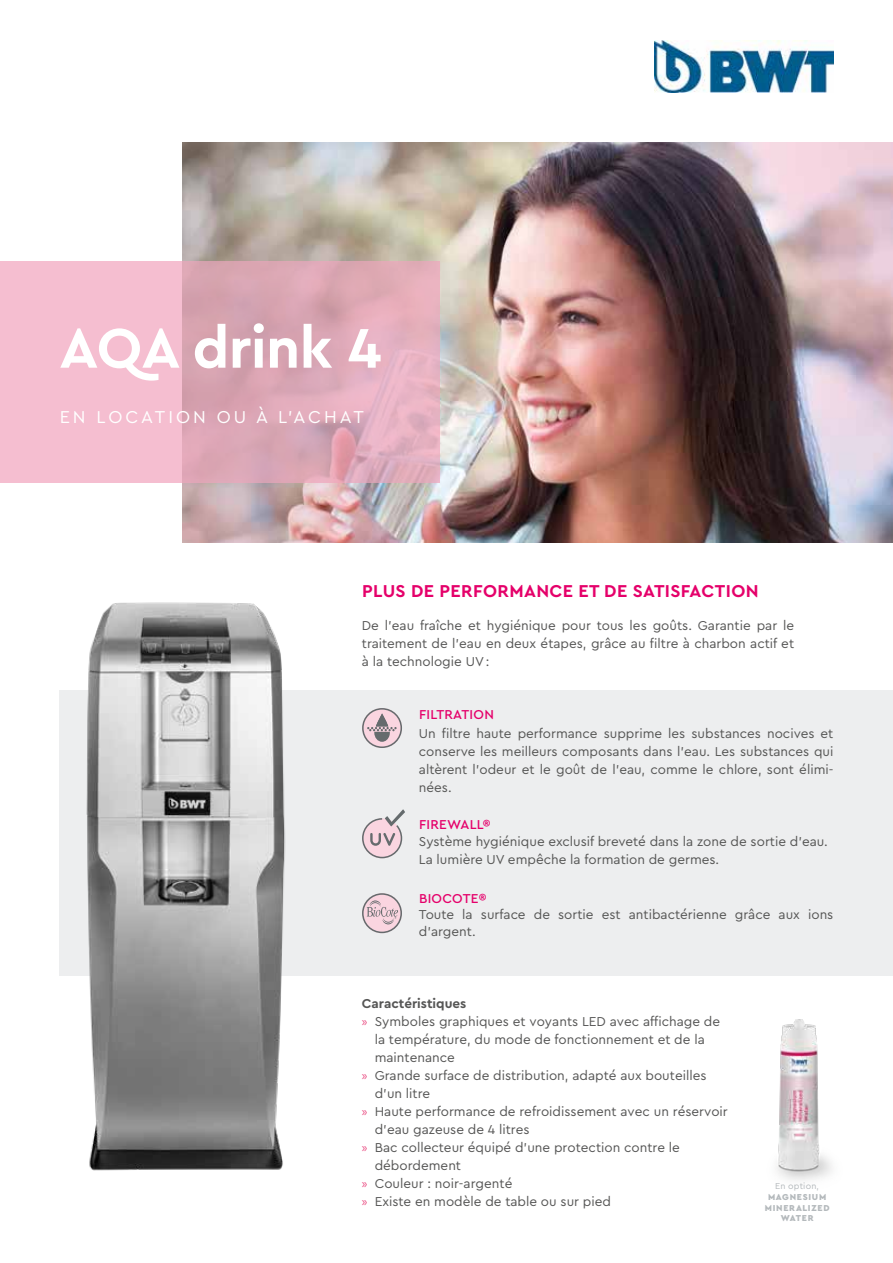
<style>
.page{position:relative;width:893px;height:1263px;background:#fff}
.page>*{position:absolute;margin:0;border:0;box-sizing:border-box;transform-origin:0 0}
.t1{font:700 58.5px "Cera PRO";letter-spacing:-.01em;color:#fff}
.t2{font:700 18px "Cera PRO";letter-spacing:.02em;color:#e5006a}
.t3{font:18px "Cera PRO";letter-spacing:.17em;color:#fff}
.t4{font:13.5px/18px "Cera PRO";color:#565655;text-align:justify}
.t5{font:500 13.5px "Cera PRO";letter-spacing:.02em;color:#e5006a}
.t6{font:700 13.5px "Cera PRO";color:#565655}
.t7{font:900 9px/10.8px "Cera PRO";letter-spacing:.08em;color:#b4b9bc;text-align:center}
.t8{font:9px "Cera PRO";letter-spacing:.02em;color:#b4b9bc}
.s1{font-family:"Myriad Pro";color:#ea5085}
</style>
<div class="page">
<img style="left:776px;top:1019px;width:56px;height:162px">
<img style="left:183px;top:143px;width:710px;height:399px">
<div style="left:60px;top:690px;width:833px;height:285px;background:#edeeef"></div>
<img style="left:60px;top:602px;width:245px;height:569px">
<svg style="left:362px;top:708px;width:40px;height:40px"></svg>
<div style="left:362px;top:708px;width:40px;height:40px;border:2px solid #656b6d;border-radius:50%"></div>
<svg style="left:367px;top:713px;width:30px;height:29px"></svg>
<svg style="left:362px;top:809px;width:43px;height:49px"></svg>
<svg style="left:362px;top:893px;width:40px;height:40px"></svg>
<svg style="left:367px;top:900px;width:31px;height:24px"></svg>
<div style="left:362px;top:893px;width:40px;height:40px;border:2px solid #656b6d;border-radius:50%"></div>
<svg style="left:0;top:261px;width:440px;height:222px;background:#e6b1c1"></svg>
<img style="left:655px;top:40px;width:178px;height:53px">
<h1 class="t1" style="left:60px;top:309px;width:323px">AQA drink 4</h1>
<h2 class="t3" style="left:60px;top:405px;width:306px">EN LOCATION OU À L’ACHAT</h2>
<h2 class="t2" style="left:362px;top:579px;width:398px">PLUS DE PERFORMANCE ET DE SATISFACTION</h2>
<p class="t4" style="left:362px;top:616px;width:434px">De l’eau fraîche et hygiénique pour tous les goûts. Garantie par le traitement de l’eau en deux étapes, grâce au filtre à charbon actif et à la technologie UV :</p>
<p class="t5" style="left:419px;top:706px;width:76px">FILTRATION</p>
<p class="t4" style="left:419px;top:724px;width:416px">Un filtre haute performance supprime les substances nocives et conserve les meilleurs composants dans l’eau. Les substances qui altèrent l’odeur et le goût de l’eau, comme le chlore, sont élimi&shy;nées.</p>
<p class="t5" style="left:419px;top:816px;width:73px">FIREWALL®</p>
<p class="t4" style="left:419px;top:832px;width:410px">Système hygiénique exclusif breveté dans la zone de sortie d’eau.<br>La lumière UV empêche la formation de germes.</p>
<p class="t5" style="left:419px;top:889px;width:69px">BIOCOTE®</p>
<p class="t4" style="left:419px;top:906px;width:416px;line-height:16.5px">Toute la surface de sortie est antibactérienne grâce aux ions d’argent.</p>
<p class="t6" style="left:362px;top:994px;width:106px">Caractéristiques</p>
<p class="t4" style="left:362px;top:1012px;width:360px"><span class="s1">»</span> Symboles graphiques et voyants LED avec affichage de</p>
<p class="t4" style="left:375px;top:1030px;width:332px">la température, du mode de fonctionnement et de la</p>
<p class="t4" style="left:375px;top:1048px;width:82px">maintenance</p>
<p class="t4" style="left:362px;top:1066px;width:346px"><span class="s1">»</span> Grande surface de distribution, adapté aux bouteilles</p>
<p class="t4" style="left:375px;top:1084px;width:57px">d’un litre</p>
<p class="t4" style="left:362px;top:1102px;width:367px"><span class="s1">»</span> Haute performance de refroidissement avec un réservoir</p>
<p class="t4" style="left:375px;top:1120px;width:156px">d’eau gazeuse de 4 litres</p>
<p class="t4" style="left:362px;top:1138px;width:320px"><span class="s1">»</span> Bac collecteur équipé d’une protection contre le</p>
<p class="t4" style="left:375px;top:1156px;width:88px">débordement</p>
<p class="t4" style="left:362px;top:1174px;width:152px"><span class="s1">»</span> Couleur : noir-argenté</p>
<p class="t4" style="left:362px;top:1192px;width:251px"><span class="s1">»</span> Existe en modèle de table ou sur pied</p>
<p class="t8" style="left:775px;top:1180px;width:45px">En option,</p>
<p class="t7" style="left:765px;top:1191px;width:66px">MAGNESIUM<br>MINERALIZED<br>WATER</p>
</div>
